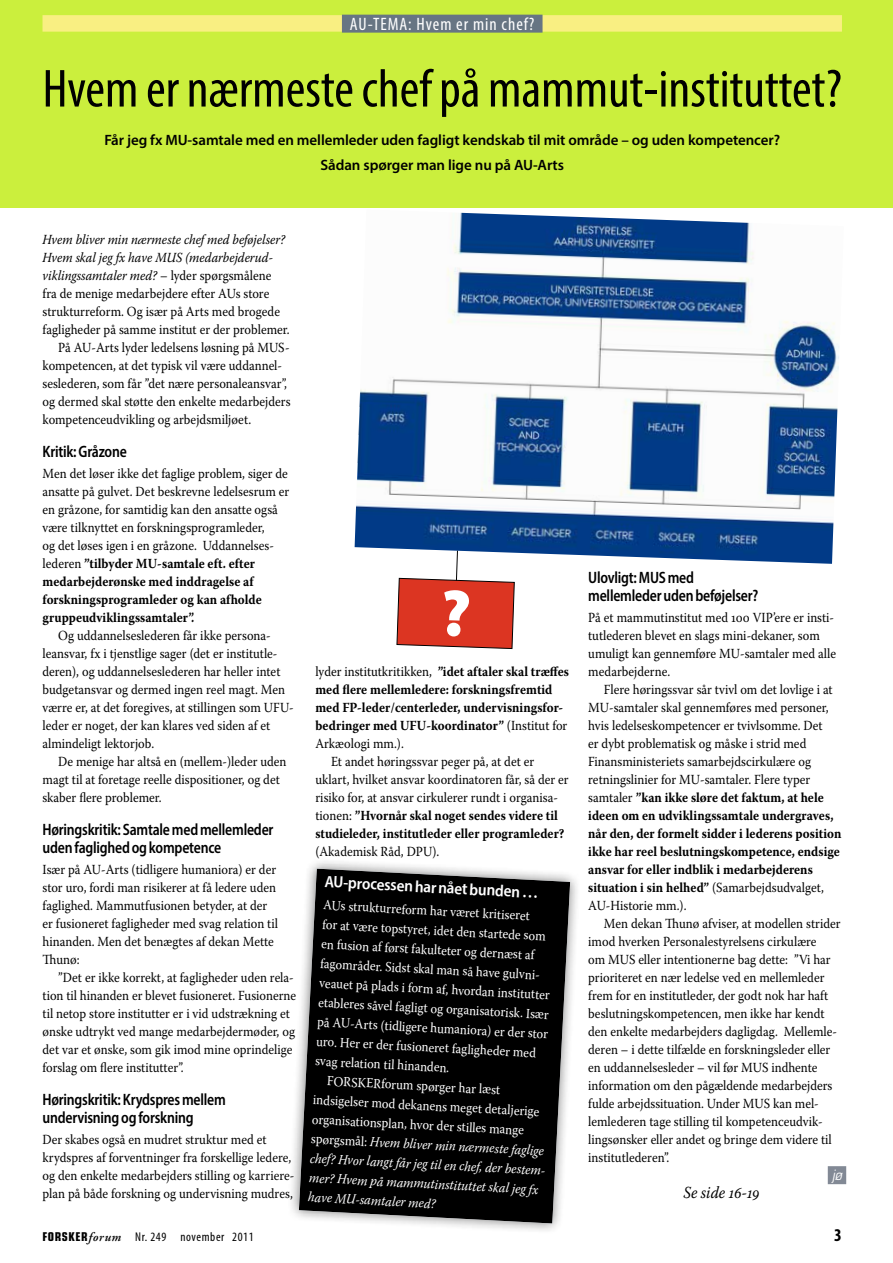
<style>
.page{position:relative;width:893px;height:1263px;background:#fff}
.page>*{position:absolute;margin:0;border:0;box-sizing:border-box;transform-origin:0 0}
.t1{font:condensed 54px "Myriad Pro";color:#000}
.t2{font:condensed 18px "Myriad Pro";letter-spacing:.055em;color:#fff}
.t3{font:700 condensed 18px "Myriad Pro";color:#000}
.t4{font:italic 16.8px "Warnock Pro";letter-spacing:-.005em;color:#000;scale:.9 1}
.t5{font:600 semi-condensed 16.5px/18px "Myriad Pro";letter-spacing:-.015em;color:#000;scale:.9 1}
.t6{font:600 semi-condensed 16.5px "Myriad Pro";color:#fff}
.t7{font:600 15px/25.5px "Myriad Pro";letter-spacing:-.005em;color:#000;text-align:center}
.t8{font:13.8px/18px "Warnock Pro";color:#000;scale:.9 1}
.t9{font:13.8px "Warnock Pro";color:#fff;scale:.9 1}
.t10{font:700 13.8px "Warnock Pro";color:#000;scale:.9 1}
.t11{font:italic 13.8px "Warnock Pro";color:#fff;scale:.9 1}
.t12{font:italic 13.8px "Warnock Pro";color:#000;scale:.9 1}
.t13{font:italic 13.8px "Eurostile LT Std";color:#fff;scale:.9 1}
.t14{font:condensed 12.75px "Myriad Pro";letter-spacing:.05em;color:#000}
.s1{font-style:normal}
.s2{font-weight:700}
.s3{font-weight:400}
.s4{font-family:"Eurostile LT Std";font-weight:700;font-size:12.15px}
.s5{font-family:"Adobe Garamond Pro";font-weight:600;font-style:italic;font-stretch:normal}
</style>
<div class="page">
<div style="left:0;top:0;width:893px;height:208px;background:#cbef3d"></div>
<div style="left:288px;top:857px;width:294px;height:378px;background:#000;opacity:.5"></div>
<svg style="left:297px;top:867px;width:280px;height:358px;background:#1f1f1f"></svg>
<div style="left:43px;top:15px;width:799px;height:17px;background:#f9ef82"></div>
<div style="left:342px;top:15px;width:200px;height:18px;background:#677583"></div>
<img style="left:355px;top:212px;width:484px;height:352px">
<div style="left:828px;top:1166px;width:18px;height:18px;background:#828995"></div>
<svg style="left:396px;top:550px;width:119px;height:99px"></svg>
<h2 class="t2" style="left:350px;top:13px;width:186px">AU-TEMA: Hvem er min chef?</h2>
<h1 class="t1" style="left:43px;top:56px;width:801px">Hvem er nærmeste chef på mammut-instituttet?</h1>
<p class="t7" style="left:104px;top:127px;width:677px">Får jeg fx MU-samtale med en mellemleder uden fagligt kendskab til mit område – og uden kompetencer?<br>Sådan spørger man lige nu på AU-Arts</p>
<p class="t12" style="left:43px;top:231px;width:271px">Hvem bliver min nærmeste chef med beføjelser?</p>
<p class="t12" style="left:43px;top:249px;width:258px">Hvem skal jeg fx have MUS (medarbejderud-</p>
<p class="t12" style="left:43px;top:267px;width:256px">viklingssamtaler med? <span class="s1">– lyder spørgsmålene</span></p>
<p class="t8" style="left:43px;top:284px;width:253px">fra de menige medarbejdere efter AUs store</p>
<p class="t8" style="left:43px;top:302px;width:265px">strukturreform. Og især på Arts med brogede</p>
<p class="t8" style="left:43px;top:320px;width:276px">fagligheder på samme institut er der problemer.</p>
<p class="t8" style="left:58px;top:338px;width:259px">På AU-Arts lyder ledelsens løsning på MUS-</p>
<p class="t8" style="left:43px;top:356px;width:268px">kompetencen, at det typisk vil være uddannel-</p>
<p class="t8" style="left:43px;top:374px;width:273px">seslederen, som får ”det nære personaleansvar”,</p>
<p class="t8" style="left:43px;top:392px;width:277px">og dermed skal støtte den enkelte medarbejders</p>
<p class="t8" style="left:43px;top:410px;width:233px">kompetenceudvikling og arbejdsmiljøet.</p>
<p class="t5" style="left:43px;top:442px;width:95px">Kritik: Gråzone</p>
<p class="t8" style="left:43px;top:464px;width:276px">Men det løser ikke det faglige problem, siger de ansatte på gulvet. Det beskrevne ledelsesrum er en gråzone, for samtidig kan den ansatte også være tilknyttet en forskningsprogramleder,<br>og det løses igen i en gråzone. Uddannelses&shy;lederen <span class="s2">”tilbyder MU-samtale eft. efter medarbejderønske med inddragelse af forskningsprogramleder og kan afholde gruppeudviklingssamtaler”.</span></p>
<p class="t8" style="left:43px;top:626px;width:281px;text-indent:16px">Og uddannelseslederen får ikke persona&shy;leansvar, fx i tjenstlige sager (det er institutle&shy;deren), og uddannelseslederen har heller intet budgetansvar og dermed ingen reel magt. Men værre er, at det foregives, at stillingen som UFU&shy;leder er noget, der kan klares ved siden af et almindeligt lektorjob.</p>
<p class="t8" style="left:43px;top:752px;width:273px;text-indent:16px">De menige har altså en (mellem-)leder uden magt til at foretage reelle dispositioner, og det skaber flere problemer.</p>
<p class="t5" style="left:43px;top:820px;width:258px">Høringskritik: Samtale med mellemleder uden faglighed og kompetence</p>
<p class="t8" style="left:43px;top:860px;width:263px">Især på AU-Arts (tidligere humaniora) er der stor uro, fordi man risikerer at få ledere uden faglighed. Mammutfusionen betyder, at der er fusioneret fagligheder med svag relation til hinanden. Men det benægtes af dekan Mette Thunø:</p>
<p class="t8" style="left:43px;top:968px;width:283px;text-indent:16px">”Det er ikke korrekt, at fagligheder uden rela&shy;tion til hinanden er blevet fusioneret. Fusionerne til netop store institutter er i vid udstrækning et ønske udtrykt ved mange medarbejdermøder, og det var et ønske, som gik imod mine oprindelige forslag om flere institutter”.</p>
<p class="t5" style="left:43px;top:1090px;width:205px">Høringskritik: Krydspres mellem undervisning og forskning</p>
<p class="t8" style="left:43px;top:1130px;width:281px">Der skabes også en mudret struktur med et krydspres af forventninger fra forskellige ledere, og den enkelte medarbejders stilling og karriere&shy;plan på både forskning og undervisning mudres,</p>
<p class="t8" style="left:315px;top:662px;width:283px">lyder institutkritikken, <span class="s2">”idet aftaler skal træffes</span></p>
<p class="t10" style="left:315px;top:681px;width:265px">med flere mellemledere: forskningsfremtid</p>
<p class="t10" style="left:315px;top:699px;width:277px">med FP-leder/centerleder, undervisningsfor-</p>
<p class="t10" style="left:315px;top:717px;width:282px">bedringer med UFU-koordinator” <span class="s3">(Institut for</span></p>
<p class="t8" style="left:315px;top:734px;width:100px">Arkæologi mm.).</p>
<p class="t8" style="left:331px;top:752px;width:227px">Et andet høringssvar peger på, at det er</p>
<p class="t8" style="left:315px;top:770px;width:283px">uklart, hvilket ansvar koordinatoren får, så der er</p>
<p class="t8" style="left:315px;top:788px;width:271px">risiko for, at ansvar cirkulerer rundt i organisa-</p>
<p class="t10" style="left:315px;top:807px;width:271px"><span class="s3">tionen:</span> ”Hvornår skal noget sendes videre til</p>
<p class="t10" style="left:315px;top:825px;width:278px">studieleder, institutleder eller programleder?</p>
<p class="t8" style="left:315px;top:842px;width:139px">(Akademisk Råd, DPU).</p>
<p class="t6" style="left:325px;top:871px;width:216px;rotate:3deg">AU-processen har nået bunden …</p>
<p class="t9" style="left:324px;top:896px;width:231px;rotate:3deg">AUs strukturreform har været kritiseret</p>
<p class="t9" style="left:323px;top:916px;width:250px;rotate:3deg">for at være topstyret, idet den startede som</p>
<p class="t9" style="left:322px;top:935px;width:239px;rotate:3deg">en fusion af først fakulteter og dernæst af</p>
<p class="t9" style="left:321px;top:955px;width:248px;rotate:3deg">fagområder. Sidst skal man så have gulvni-</p>
<p class="t9" style="left:320px;top:974px;width:258px;rotate:3deg">veauet på plads i form af, hvordan institutter</p>
<p class="t9" style="left:319px;top:994px;width:258px;rotate:3deg">etableres såvel fagligt og organisatorisk. Især</p>
<p class="t9" style="left:318px;top:1013px;width:258px;rotate:3deg">på AU-Arts (tidligere humaniora) er der stor</p>
<p class="t9" style="left:317px;top:1033px;width:246px;rotate:3deg">uro. Her er der fusioneret fagligheder med</p>
<p class="t9" style="left:316px;top:1052px;width:151px;rotate:3deg">svag relation til hinanden.</p>
<p class="t9" style="left:327px;top:1072px;width:194px;rotate:3deg">FORSKERforum spørger har læst</p>
<p class="t9" style="left:314px;top:1091px;width:253px;rotate:3deg">indsigelser mod dekanens meget detaljerige</p>
<p class="t9" style="left:313px;top:1111px;width:237px;rotate:3deg">organisationsplan, hvor der stilles mange</p>
<p class="t11" style="left:312px;top:1130px;width:260px;rotate:3deg"><span class="s1">spørgsmål:</span> Hvem bliver min nærmeste faglige</p>
<p class="t11" style="left:311px;top:1150px;width:266px;rotate:3deg">chef? Hvor langt får jeg til en chef, der bestem-</p>
<p class="t11" style="left:310px;top:1169px;width:257px;rotate:3deg">mer? Hvem på mammutinstituttet skal jeg fx</p>
<p class="t11" style="left:309px;top:1189px;width:144px;rotate:3deg">have MU-samtaler med?</p>
<p class="t5" style="left:588px;top:568px;width:190px">Ulovligt: MUS med mellemleder uden beføjelser?</p>
<p class="t8" style="left:588px;top:608px;width:277px">På et mammutinstitut med 100 VIP’ere er insti&shy;tutlederen blevet en slags mini-dekaner, som umuligt kan gennemføre MU-samtaler med alle medarbejderne.</p>
<p class="t8" style="left:588px;top:680px;width:283px;text-indent:16px">Flere høringssvar sår tvivl om det lovlige i at MU-samtaler skal gennemføres med personer, hvis ledelseskompetencer er tvivlsomme. Det<br>er dybt problematisk og måske i strid med Finansministeriets samarbejdscirkulære og retningslinier for MU-samtaler. Flere typer samtaler <span class="s2">”kan ikke sløre det faktum, at hele ideen om en udviklingssamtale undergraves, når den, der formelt sidder i lederens position ikke har reel beslutningskompetence, endsige ansvar for eller indblik i medarbejderens situation i sin helhed”</span> (Samarbejdsudvalget, AU-Historie mm.).</p>
<p class="t8" style="left:588px;top:914px;width:282px;text-indent:16px">Men dekan Thunø afviser, at modellen strider imod hverken Personalestyrelsens cirkulære<br>om MUS eller intentionerne bag dette: ”Vi har prioriteret en nær ledelse ved en mellemleder frem for en institutleder, der godt nok har haft beslutningskompetencen, men ikke har kendt den enkelte medarbejders dagligdag. Mellemle&shy;deren – i dette tilfælde en forskningsleder eller en uddannelsesleder – vil før MUS indhente information om den pågældende medarbejders fulde arbejdssituation. Under MUS kan mel&shy;lemlederen tage stilling til kompetenceudvik&shy;lingsønsker eller andet og bringe dem videre til institutlederen”.</p>
<p class="t13" style="left:832px;top:1166px;width:13px">jø</p>
<p class="t4" style="left:683px;top:1182px;width:86px">Se side 16-19</p>
<p class="t14" style="left:43px;top:1229px;width:213px"><span class="s4">FORSKER</span><span class="s5">forum</span> Nr. 249 november 2011</p>
<h2 class="t3" style="left:834px;top:1224px;width:9px">3</h2>
</div>
